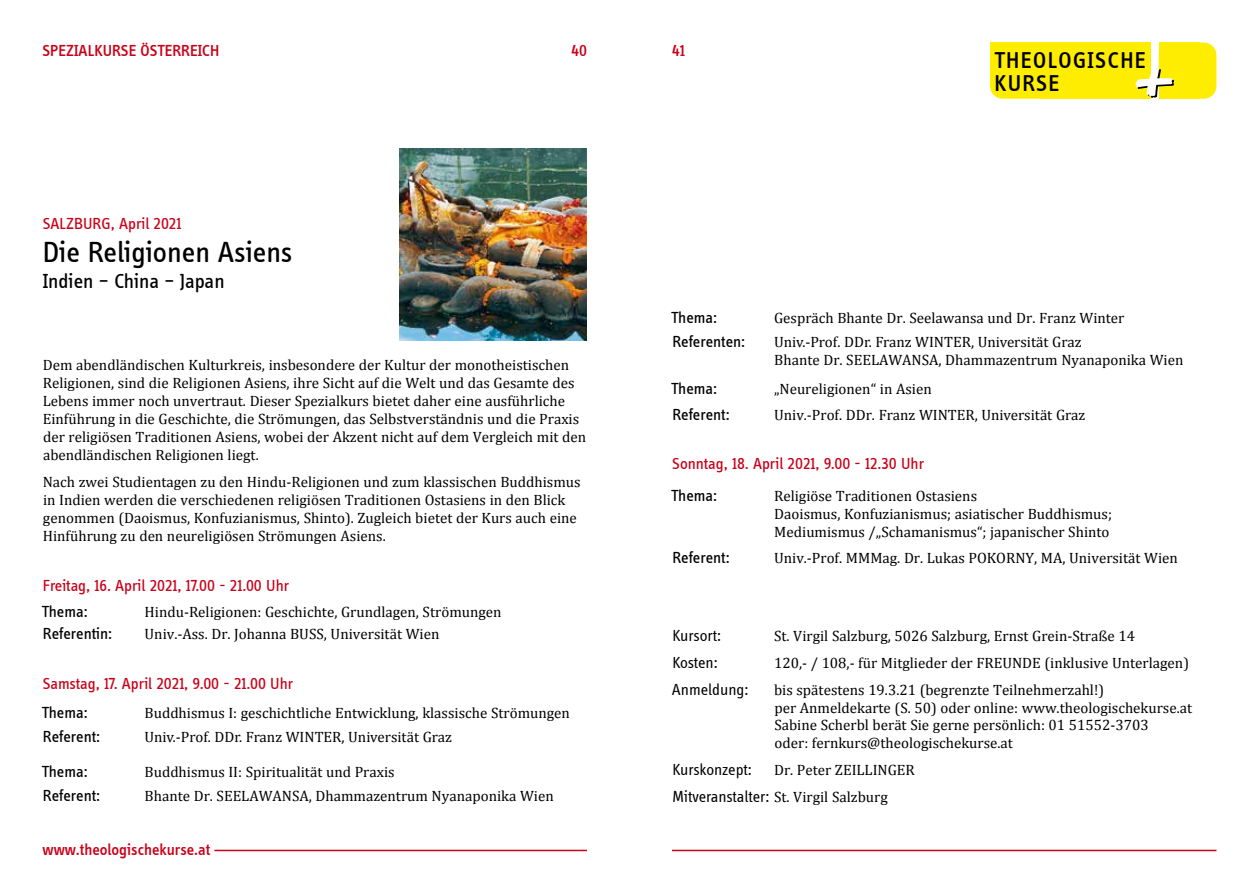
<style>
.page{position:relative;width:1259px;height:893px;background:#fff}
.page>*{position:absolute;margin:0;border:0;box-sizing:border-box;transform-origin:0 0}
.t1{font:30px "Info Disp";color:#000}
.t2{font:500 23.55px/23.5px "Info Disp";letter-spacing:.06em;color:#000}
.t3{font:21px "Info Disp";color:#000}
.t4{font:16.5px "Info Disp";color:#c90019}
.t5{font:16.5px "Info Disp";color:#000}
.t6{font:500 16.5px "Info Disp";color:#c90019}
.t7{font:16.5px "Info Disp";color:#000}
.t8{font:15px/18px "Cambria";color:#000}
.s1{font-family:"Info Disp";font-size:16.5px}
</style>
<div class="page">
<hr style="left:672px;top:850px;width:544px;height:1px;background:#c90019">
<hr style="left:214px;top:850px;width:373px;height:1px;background:#c90019">
<div style="left:990px;top:43px;width:160px;height:56px;background:#ffed00;border-radius:13px"></div>
<div style="left:1158px;top:43px;width:58px;height:56px;background:#ffed00;border-radius:13px"></div>
<div style="left:1158px;top:43px;width:41px;height:56px;background:#ffed00"></div>
<svg style="left:1135px;top:67px;width:39px;height:31px"></svg>
<img style="left:399px;top:149px;width:188px;height:191px">
<p class="t6" style="left:43px;top:41px;width:178px">SPEZIALKURSE ÖSTERREICH</p>
<p class="t6" style="left:571px;top:41px;width:17px">40</p>
<p class="t6" style="left:672px;top:41px;width:14px">41</p>
<p class="t4" style="left:43px;top:214px;width:140px">SALZBURG, April 2021</p>
<h1 class="t1" style="left:43px;top:234px;width:251px">Die Religionen Asiens</h1>
<h3 class="t3" style="left:43px;top:268px;width:183px">Indien – China – Japan</h3>
<h2 class="t2" style="left:994px;top:48px;width:153px">THEOLOGISCHE<br>KURSE</h2>
<p class="t8" style="left:43px;top:356px;width:545px">Dem abendländischen Kulturkreis, insbesondere der Kultur der monotheistischen Religionen, sind die Religionen Asiens, ihre Sicht auf die Welt und das Gesamte des Lebens immer noch unvertraut. Dieser Spezialkurs bietet daher eine ausführliche Einführung in die Geschichte, die Strömungen, das Selbstverständnis und die Praxis der religiösen Traditionen Asiens, wobei der Akzent nicht auf dem Vergleich mit den abendländischen Religionen liegt.</p>
<p class="t8" style="left:43px;top:473px;width:539px">Nach zwei Studientagen zu den Hindu-Religionen und zum klassischen Buddhismus in Indien werden die verschiedenen religiösen Traditionen Ostasiens in den Blick genommen (Daoismus, Konfuzianismus, Shinto). Zugleich bietet der Kurs auch eine Hinführung zu den neureligiösen Strömungen Asiens.</p>
<p class="t4" style="left:43px;top:575px;width:248px">Freitag, 16. April 2021, 17.00 - 21.00 Uhr</p>
<p class="t5" style="left:42px;top:601px;width:48px">Thema:</p>
<p class="t8" style="left:145px;top:602px;width:358px">Hindu-Religionen: Geschichte, Grundlagen, Strömungen</p>
<p class="t5" style="left:43px;top:624px;width:71px">Referentin:</p>
<p class="t8" style="left:145px;top:625px;width:296px">Univ.-Ass. Dr. Johanna BUSS, Universität Wien</p>
<p class="t4" style="left:43px;top:673px;width:252px">Samstag, 17. April 2021, 9.00 - 21.00 Uhr</p>
<p class="t5" style="left:42px;top:702px;width:48px">Thema:</p>
<p class="t8" style="left:145px;top:703px;width:427px">Buddhismus I: geschichtliche Entwicklung, klassische Strömungen</p>
<p class="t5" style="left:43px;top:726px;width:59px">Referent:</p>
<p class="t8" style="left:145px;top:728px;width:309px">Univ.-Prof. DDr. Franz WINTER, Universität Graz</p>
<p class="t5" style="left:42px;top:761px;width:48px">Thema:</p>
<p class="t8" style="left:145px;top:762px;width:252px">Buddhismus II: Spiritualität und Praxis</p>
<p class="t5" style="left:43px;top:786px;width:59px">Referent:</p>
<p class="t8" style="left:145px;top:787px;width:411px">Bhante Dr. SEELAWANSA, Dhammazentrum Nyanaponika Wien</p>
<p class="t6" style="left:43px;top:840px;width:169px">www.theologischekurse.at</p>
<p class="t5" style="left:671px;top:307px;width:48px">Thema:</p>
<p class="t8" style="left:774px;top:309px;width:352px">Gespräch Bhante Dr. Seelawansa und Dr. Franz Winter</p>
<p class="t5" style="left:672px;top:332px;width:74px">Referenten:</p>
<p class="t8" style="left:774px;top:333px;width:411px">Univ.-Prof. DDr. Franz WINTER, Universität Graz<br>Bhante Dr. SEELAWANSA, Dhammazentrum Nyanaponika Wien</p>
<p class="t5" style="left:671px;top:378px;width:48px">Thema:</p>
<p class="t8" style="left:774px;top:380px;width:159px">„Neureligionen“ in Asien</p>
<p class="t5" style="left:672px;top:404px;width:59px">Referent:</p>
<p class="t8" style="left:774px;top:406px;width:313px">Univ.-Prof. DDr. Franz WINTER, Universität Graz</p>
<p class="t4" style="left:672px;top:454px;width:253px">Sonntag, 18. April 2021, 9.00 - 12.30 Uhr</p>
<p class="t5" style="left:671px;top:486px;width:48px">Thema:</p>
<p class="t8" style="left:774px;top:487px;width:339px">Religiöse Traditionen Ostasiens<br>Daoismus, Konfuzianismus; asiatischer Buddhismus;<br>Mediumismus /„Schamanismus“; japanischer Shinto</p>
<p class="t5" style="left:672px;top:547px;width:59px">Referent:</p>
<p class="t8" style="left:774px;top:549px;width:405px">Univ.-Prof. MMMag. Dr. Lukas POKORNY, MA, Universität Wien</p>
<p class="t7" style="left:672px;top:627px;width:50px">Kursort:</p>
<p class="t8" style="left:774px;top:627px;width:363px">St. Virgil Salzburg, 5026 Salzburg, Ernst Grein-Straße 14</p>
<p class="t7" style="left:672px;top:654px;width:47px">Kosten:</p>
<p class="t8" style="left:774px;top:654px;width:416px">120,- / 108,- für Mitglieder der FREUNDE (inklusive Unterlagen)</p>
<p class="t7" style="left:672px;top:681px;width:78px">Anmeldung:</p>
<p class="t8" style="left:774px;top:681px;width:420px">bis spätestens 19.3.21 (begrenzte Teilnehmerzahl!)<br>per Anmeldekarte (S. 50) oder online: www.theologischekurse.at Sabine Scherbl berät Sie gerne persönlich: 01 51552-3703<br>oder: fernkurs@theologischekurse.at</p>
<p class="t7" style="left:672px;top:761px;width:81px">Kurskonzept:</p>
<p class="t8" style="left:672px;top:757px;width:244px;line-height:27px;text-indent:102px">Dr. Peter ZEILLINGER<br><span class="s1">Mitveranstalter:</span> St. Virgil Salzburg</p>
</div>
